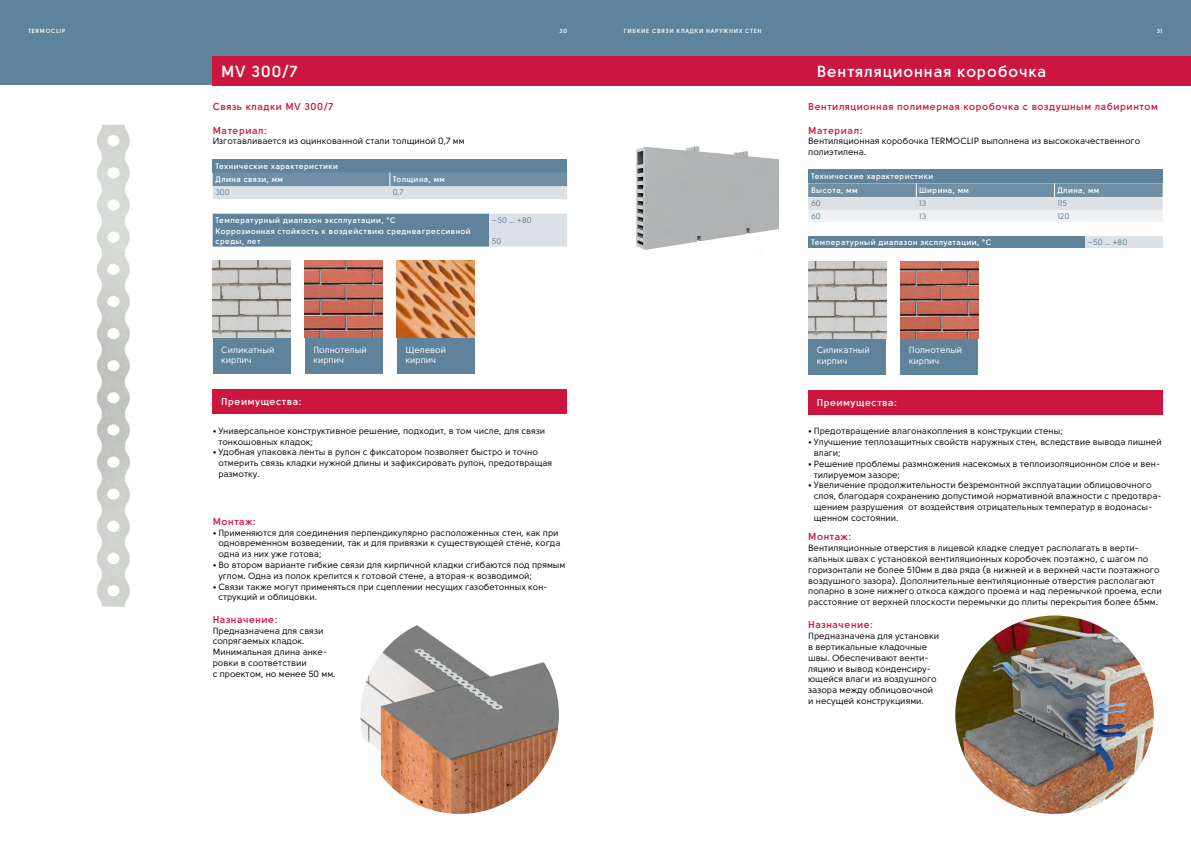
<style>
.page{position:relative;width:1191px;height:842px;background:#fff}
.page>*{position:absolute;margin:0;border:0;box-sizing:border-box;transform-origin:0 0}
.t1{font:700 16px "Solomon Sans Semi";letter-spacing:.05em;color:#fff}
.t2{font:700 10px "Solomon Sans Semi";letter-spacing:.05em;color:#cd163f}
.t3{font:700 10px "Solomon Sans Semi";letter-spacing:.05em;color:#fff}
.t4{font:9px/10.8px "Solomon Sans Normal";color:#000}
.t5{font:9px/10.8px "Solomon Sans Normal";color:#fff}
.t6{font:700 8px/13.9px "Solomon Sans Semi";letter-spacing:.05em;color:#fff}
.t7{font:8px "Solomon Sans Normal";color:#5e839b}
.t8{font:700 6px "Solomon Sans Semi";letter-spacing:.1em;color:#fff}
</style>
<div class="page">
<div style="left:0;top:0;width:1191px;height:85px;background:#5e839b"></div>
<img style="left:955px;top:615px;width:198px;height:199px;border-radius:99px">
<div style="left:213px;top:56px;width:595px;height:29px;background:#cd163f"></div>
<div style="left:213px;top:389px;width:354px;height:24px;background:#cd163f"></div>
<div style="left:213px;top:159px;width:354px;height:13px;background:#5e839b"></div>
<svg style="left:213px;top:172px;width:354px;height:27px;background:#a3b6c3"></svg>
<div style="left:213px;top:337px;width:78px;height:37px;background:#5e839b"></div>
<div style="left:305px;top:337px;width:78px;height:37px;background:#5e839b"></div>
<img style="left:305px;top:261px;width:78px;height:76px">
<img style="left:213px;top:261px;width:78px;height:76px">
<svg style="left:213px;top:214px;width:354px;height:33px;background:#7b98ac"></svg>
<img style="left:97px;top:125px;width:33px;height:482px">
<div style="left:397px;top:337px;width:78px;height:37px;background:#5e839b"></div>
<img style="left:397px;top:261px;width:78px;height:76px">
<div style="left:808px;top:56px;width:383px;height:29px;background:#cd163f"></div>
<img style="left:636px;top:146px;width:142px;height:104px">
<div style="left:808px;top:390px;width:354px;height:24px;background:#cd163f"></div>
<div style="left:808px;top:338px;width:78px;height:37px;background:#5e839b"></div>
<div style="left:900px;top:338px;width:78px;height:37px;background:#5e839b"></div>
<img style="left:900px;top:262px;width:78px;height:76px">
<img style="left:808px;top:262px;width:78px;height:76px">
<div style="left:808px;top:236px;width:276px;height:11px;background:#5e839b"></div>
<div style="left:1084px;top:236px;width:78px;height:11px;background:#dce1e5"></div>
<div style="left:808px;top:169px;width:354px;height:14px;background:#5e839b"></div>
<svg style="left:808px;top:183px;width:354px;height:39px;background:#bdc9d2"></svg>
<img style="left:360px;top:615px;width:199px;height:199px;border-radius:99px">
<p class="t8" style="left:28px;top:27px;width:39px">TERMOCLIP</p>
<p class="t8" style="left:559px;top:27px;width:9px">30</p>
<p class="t8" style="left:624px;top:27px;width:139px">ГИБКИЕ СВЯЗИ КЛАДКИ НАРУЖНИХ СТЕН</p>
<p class="t8" style="left:1156px;top:27px;width:7px">31</p>
<h1 class="t1" style="left:221px;top:62px;width:78px">MV 300/7</h1>
<h1 class="t1" style="left:816px;top:62px;width:231px">Вентяляционная коробочка</h1>
<p class="t2" style="left:213px;top:100px;width:122px">Связь кладки MV 300/7</p>
<p class="t2" style="left:213px;top:124px;width:56px">Материал:</p>
<p class="t4" style="left:213px;top:136px;width:253px">Изготавливается из оцинкованной стали толщиной 0,7 мм</p>
<p class="t6" style="left:215px;top:159px;width:124px">Технические характеристики<br>Длина связи, мм</p>
<p class="t6" style="left:393px;top:173px;width:54px">Толщина, мм</p>
<p class="t7" style="left:215px;top:188px;width:16px">300</p>
<p class="t7" style="left:393px;top:188px;width:12px">0,7</p>
<p class="t2" style="left:808px;top:100px;width:351px">Вентиляционная полимерная коробочка с воздушным лабиринтом</p>
<p class="t2" style="left:808px;top:124px;width:56px">Материал:</p>
<p class="t4" style="left:808px;top:136px;width:333px">Вентиляционная коробочка TERMOCLIP выполнена из высококачественного полиэтилена.</p>
<p class="t6" style="left:811px;top:170px;width:124px">Технические характеристики<br>Высота, мм</p>
<p class="t6" style="left:919px;top:183px;width:51px">Ширина, мм</p>
<p class="t6" style="left:1057px;top:183px;width:44px">Длина, мм</p>
<p class="t6" style="left:215px;top:213px;width:182px">Температурный диапазон эксплуатации, °С</p>
<p class="t7" style="left:492px;top:215px;width:41px">–50 … +80</p>
<p class="t6" style="left:215px;top:227px;width:257px;line-height:9.6px">Коррозионная стойкость к воздействию среднеагрессивной среды, лет</p>
<p class="t7" style="left:492px;top:236px;width:11px">50</p>
<p class="t7" style="left:811px;top:199px;width:11px">60</p>
<p class="t7" style="left:919px;top:199px;width:9px">13</p>
<p class="t7" style="left:1057px;top:199px;width:11px">115</p>
<p class="t7" style="left:811px;top:211px;width:11px">60</p>
<p class="t7" style="left:919px;top:211px;width:9px">13</p>
<p class="t7" style="left:1057px;top:211px;width:14px">120</p>
<p class="t6" style="left:811px;top:235px;width:182px">Температурный диапазон эксплуатации, °С</p>
<p class="t7" style="left:1087px;top:237px;width:41px">–50 … +80</p>
<p class="t5" style="left:221px;top:344px;width:55px">Силикатный кирпич</p>
<p class="t5" style="left:313px;top:344px;width:55px">Полнотелый кирпич</p>
<p class="t5" style="left:405px;top:344px;width:42px">Щелевой кирпич</p>
<p class="t5" style="left:816px;top:345px;width:55px">Силикатный кирпич</p>
<p class="t5" style="left:909px;top:345px;width:55px">Полнотелый кирпич</p>
<p class="t3" style="left:221px;top:396px;width:82px">Преимущества:</p>
<p class="t3" style="left:816px;top:397px;width:82px">Преимущества:</p>
<p class="t4" style="left:218px;top:425px;width:328px;text-indent:-6px">• Универсальное конструктивное решение, подходит, в том числе, для связи тонкошовных кладок;</p>
<p class="t4" style="left:218px;top:447px;width:335px;text-indent:-6px">• Удобная упаковка ленты в рулон с фиксатором позволяет быстро и точно отмерить связь кладки нужной длины и зафиксировать рулон, предотвращая размотку.</p>
<p class="t2" style="left:213px;top:515px;width:45px">Монтаж:</p>
<p class="t4" style="left:218px;top:527px;width:344px;text-indent:-6px">• Применяются для соединения перпендикулярно расположенных стен, как при одновременном возведении, так и для привязки к существующей стене, когда одна из них уже готова;</p>
<p class="t4" style="left:218px;top:559px;width:348px;text-indent:-6px">• Во втором варианте гибкие связи для кирпичной кладки сгибаются под прямым углом. Одна из полок крепится к готовой стене, а вторая-к возводимой;</p>
<p class="t4" style="left:218px;top:581px;width:331px;text-indent:-6px">• Связи также могут применяться при сцеплении несущих газобетонных кон&shy;струкций и облицовки.</p>
<p class="t2" style="left:213px;top:613px;width:67px">Назначение:</p>
<p class="t4" style="left:213px;top:625px;width:124px">Предназначена для связи сопрягаемых кладок.<br>Минимальная длина анке&shy;ровки в соответствии<br>с проектом, но менее 50 мм.</p>
<p class="t4" style="left:808px;top:426px;width:256px">• Предотвращение влагонакопления в конструкции стены;</p>
<p class="t4" style="left:814px;top:437px;width:349px;text-indent:-6px">• Улучшение теплозащитных свойств наружных стен, вследствие вывода лишней влаги;</p>
<p class="t4" style="left:814px;top:458px;width:348px;text-indent:-6px">• Решение проблемы размножения насекомых в теплоизоляционном слое и вен&shy;тилируемом зазоре;</p>
<p class="t4" style="left:814px;top:480px;width:349px;text-indent:-6px">• Увеличение продолжительности безремонтной эксплуатации облицовочного слоя, благодаря сохранению допустимой нормативной влажности с предотвра&shy;щением разрушения от воздействия отрицательных температур в водонасы&shy;щенном состоянии.</p>
<p class="t2" style="left:808px;top:531px;width:45px">Монтаж:</p>
<p class="t4" style="left:808px;top:543px;width:355px">Вентиляционные отверстия в лицевой кладке следует располагать в верти&shy;кальных швах с установкой вентиляционных коробочек поэтажно, с шагом по горизонтали не более 510мм в два ряда (в нижней и в верхней части поэтажного воздушного зазора). Дополнительные вентиляционные отверстия располагают попарно в зоне нижнего откоса каждого проема и над перемычкой проема, если расстояние от верхней плоскости перемычки до плиты перекрытия более 65мм.</p>
<p class="t2" style="left:808px;top:619px;width:67px">Назначение:</p>
<p class="t4" style="left:808px;top:631px;width:133px">Предназначена для установки в вертикальные кладочные швы. Обеспечивают венти&shy;ляцию и вывод конденсиру&shy;ющейся влаги из воздушного зазора между облицовочной<br>и несущей конструкциями.</p>
</div>
